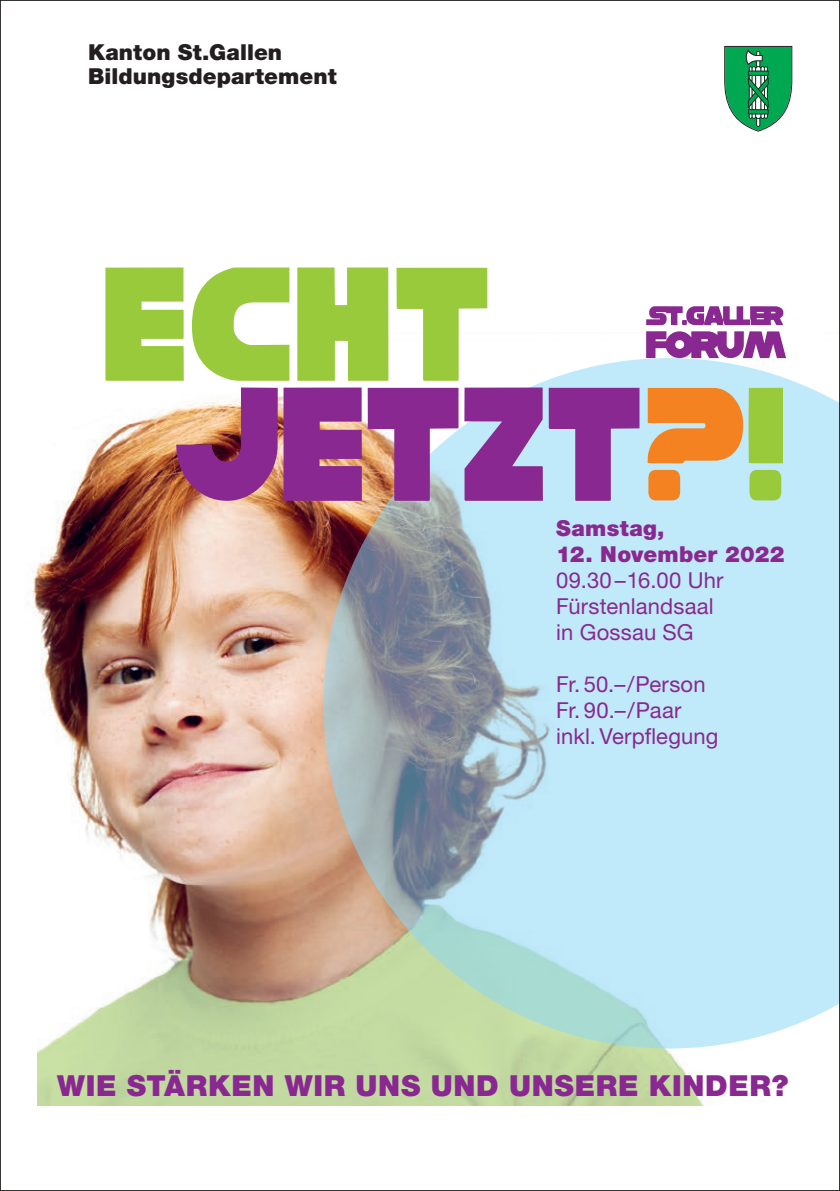
<style>
.page{position:relative;width:840px;height:1191px;background:#fff}
.page>*{position:absolute;margin:0;border:0;box-sizing:border-box;transform-origin:0 0}
.t1{font:130px "Han Solo";letter-spacing:-.02em;color:#892890;scale:.91 1}
.t2{font:130px "Han Solo";color:#99ca3b;scale:.91 1}
.t3{font:900 29px "Helvetica Neue LT Std";letter-spacing:.025em;color:#892890}
.t4{font:22px/26px "Helvetica Neue LT Std";letter-spacing:.005em;color:#892890}
.t5{font:900 22px/24.2px "Helvetica Neue LT Std";letter-spacing:.005em;color:#231f20}
.t6{font:900 22px "Helvetica Neue LT Std";letter-spacing:.015em;color:#892890}
.s1{color:#f58220}
.s2{color:#99ca3b}
</style>
<div class="page">
<img style="left:28px;top:354px;width:758px;height:752px">
<div style="left:0;top:763px;width:36px;height:378px;background:#fff"></div>
<svg style="left:724px;top:46px;width:67px;height:86px"></svg>
<svg style="left:323px;top:358px;width:514px;height:690px;background:#bad6de"></svg>
<svg style="left:645px;top:331px;width:140px;height:27px"></svg>
<svg style="left:646px;top:306px;width:137px;height:19px"></svg>
<p class="t5" style="left:88px;top:40px;width:250px">Kanton St.Gallen<br>Bildungsdepartement</p>
<h1 class="t2" style="left:105px;top:260px;width:430px">ECHT</h1>
<h1 class="t1" style="left:176px;top:380px;width:677px">JETZT<span class="s1">?</span><span class="s2">!</span></h1>
<p class="t6" style="left:556px;top:515px;width:110px">Samstag,</p>
<p class="t6" style="left:556px;top:541px;width:230px">12. November 2022</p>
<p class="t4" style="left:556px;top:566px;width:169px">09.30–16.00 Uhr<br>Fürstenlandsaal in Gossau SG</p>
<p class="t4" style="left:556px;top:670px;width:164px">Fr. 50.–/Person<br>Fr. 90.–/Paar inkl. Verpflegung</p>
<h2 class="t3" style="left:57px;top:1068px;width:732px">WIE STÄRKEN WIR UNS UND UNSERE KINDER?</h2>
</div>
